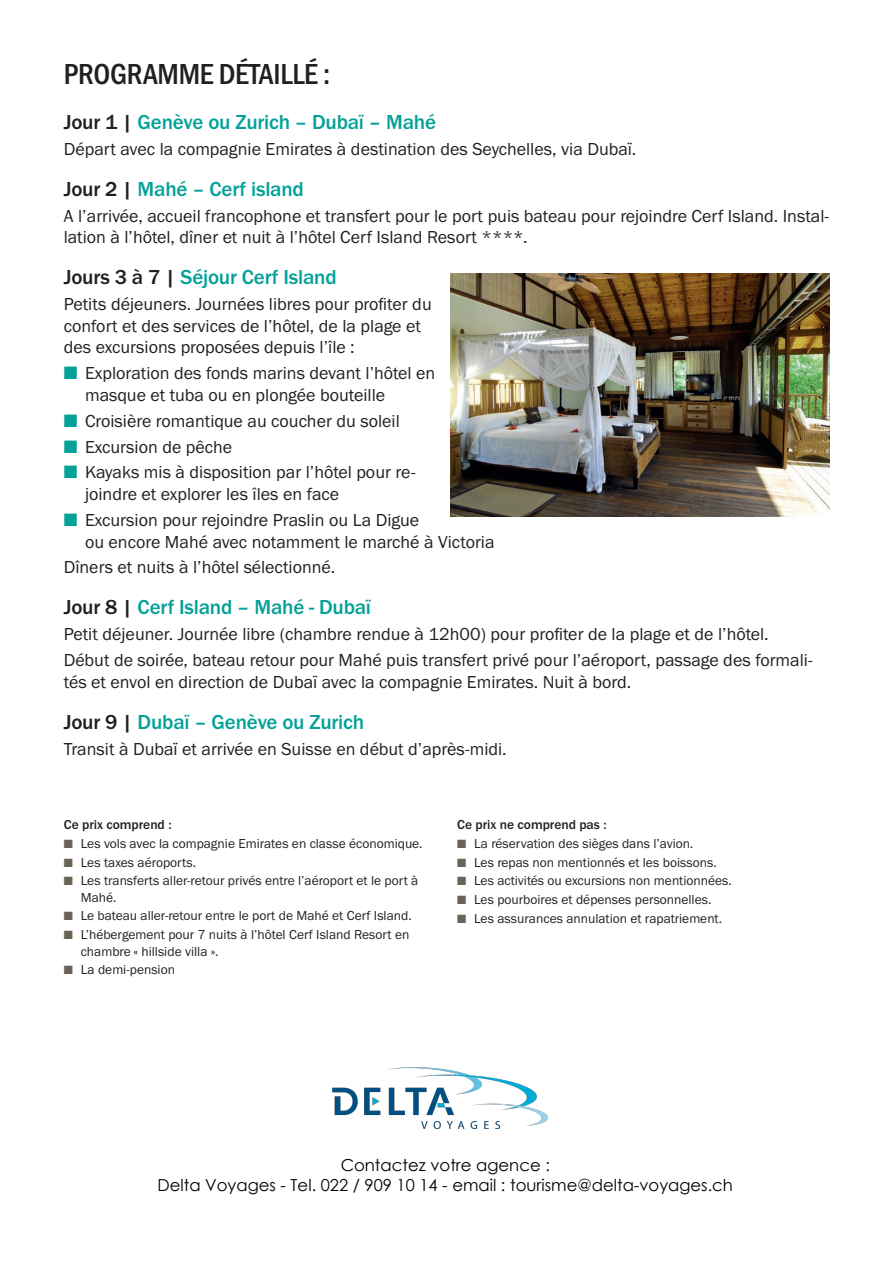
<style>
.page{position:relative;width:893px;height:1263px;background:#fff}
.page>*{position:absolute;margin:0;border:0;box-sizing:border-box;transform-origin:0 0}
.t1{font:500 30px "Franklin Gothic URW Cond";letter-spacing:-.01em;color:#231f20}
.t2{font:500 21px "Franklin Gothic URW";letter-spacing:-.01em;color:#03a198}
.t3{font:18px/21.6px "Franklin Gothic URW Boo";color:#231f20}
.t4{font:16.5px/19.8px "Century Gothic";color:#000101;text-align:center}
.t5{font:13.5px/16.5px "Franklin Gothic URW Boo";color:#231f20}
.t6{font:500 13.5px "Franklin Gothic URW";color:#231f20}
.s1{color:#231f20}
.s2{color:#03a198}
.s3{color:#6b6357}
</style>
<div class="page">
<img style="left:450px;top:274px;width:379px;height:242px">
<img style="left:333px;top:1067px;width:214px;height:62px">
<h1 class="t1" style="left:64px;top:52px;width:268px">PROGRAMME DÉTAILLÉ :</h1>
<p class="t2" style="left:64px;top:109px;width:374px"><span class="s1">Jour 1 |</span> Genève ou Zurich – Dubaï – Mahé</p>
<p class="t3" style="left:64px;top:138px;width:574px">Départ avec la compagnie Emirates à destination des Seychelles, via Dubaï.</p>
<p class="t2" style="left:64px;top:176px;width:242px"><span class="s1">Jour 2 |</span> Mahé – Cerf island</p>
<p class="t3" style="left:64px;top:205px;width:767px">A l’arrivée, accueil francophone et transfert pour le port puis bateau pour rejoindre Cerf Island. Instal&shy;lation à l’hôtel, dîner et nuit à l’hôtel Cerf Island Resort ****.</p>
<p class="t2" style="left:64px;top:264px;width:274px"><span class="s1">Jours 3 à 7 |</span> Séjour Cerf Island</p>
<p class="t3" style="left:64px;top:293px;width:369px">Petits déjeuners. Journées libres pour profiter du confort et des services de l’hôtel, de la plage et des excursions proposées depuis l’île :</p>
<p class="t3" style="left:85px;top:362px;width:352px;text-indent:-21px"><span class="s2">■</span> Exploration des fonds marins devant l’hôtel en masque et tuba ou en plongée bouteille</p>
<p class="t3" style="left:64px;top:410px;width:338px"><span class="s2">■</span> Croisière romantique au coucher du soleil</p>
<p class="t3" style="left:64px;top:435px;width:170px"><span class="s2">■</span> Excursion de pêche</p>
<p class="t3" style="left:85px;top:461px;width:332px;text-indent:-21px"><span class="s2">■</span> Kayaks mis à disposition par l’hôtel pour re&shy;joindre et explorer les îles en face</p>
<p class="t3" style="left:85px;top:509px;width:411px;text-indent:-21px"><span class="s2">■</span> Excursion pour rejoindre Praslin ou La Digue<br>ou encore Mahé avec notamment le marché à Victoria</p>
<p class="t3" style="left:64px;top:556px;width:273px">Dîners et nuits à l’hôtel sélectionné.</p>
<p class="t2" style="left:64px;top:594px;width:309px"><span class="s1">Jour 8 |</span> Cerf Island – Mahé - Dubaï</p>
<p class="t3" style="left:64px;top:621px;width:750px;line-height:25.8px">Petit déjeuner. Journée libre (chambre rendue à 12h00) pour profiter de la plage et de l’hôtel.<br>Début de soirée, bateau retour pour Mahé puis transfert privé pour l’aéroport, passage des formali-</p>
<p class="t3" style="left:64px;top:671px;width:569px">tés et envol en direction de Dubaï avec la compagnie Emirates. Nuit à bord.</p>
<p class="t2" style="left:64px;top:709px;width:302px"><span class="s1">Jour 9 |</span> Dubaï – Genève ou Zurich</p>
<p class="t3" style="left:64px;top:737px;width:444px">Transit à Dubaï et arrivée en Suisse en début d’après-midi.</p>
<p class="t6" style="left:64px;top:816px;width:109px">Ce prix comprend :</p>
<p class="t5" style="left:64px;top:835px;width:360px"><span class="s3">■</span> Les vols avec la compagnie Emirates en classe économique.</p>
<p class="t5" style="left:64px;top:854px;width:134px"><span class="s3">■</span> Les taxes aéroports.</p>
<p class="t5" style="left:81px;top:872px;width:339px;text-indent:-17px"><span class="s3">■</span> Les transferts aller-retour privés entre l’aéroport et le port à<br>Mahé.</p>
<p class="t5" style="left:64px;top:907px;width:349px"><span class="s3">■</span> Le bateau aller-retour entre le port de Mahé et Cerf Island.</p>
<p class="t5" style="left:81px;top:926px;width:330px;text-indent:-17px"><span class="s3">■</span> L’hébergement pour 7 nuits à l’hôtel Cerf Island Resort en chambre « hillside villa ».</p>
<p class="t5" style="left:64px;top:961px;width:113px"><span class="s3">■</span> La demi-pension</p>
<p class="t6" style="left:457px;top:816px;width:151px">Ce prix ne comprend pas :</p>
<p class="t5" style="left:457px;top:835px;width:238px"><span class="s3">■</span> La réservation des sièges dans l’avion.</p>
<p class="t5" style="left:457px;top:854px;width:261px"><span class="s3">■</span> Les repas non mentionnés et les boissons.</p>
<p class="t5" style="left:457px;top:872px;width:276px"><span class="s3">■</span> Les activités ou excursions non mentionnées.</p>
<p class="t5" style="left:457px;top:891px;width:256px"><span class="s3">■</span> Les pourboires et dépenses personnelles.</p>
<p class="t5" style="left:457px;top:909px;width:267px"><span class="s3">■</span> Les assurances annulation et rapatriement.</p>
<p class="t4" style="left:157px;top:1155px;width:577px">Contactez votre agence :<br>Delta Voyages - Tel. 022 / 909 10 14 - email : tourisme@delta-voyages.ch</p>
</div>
